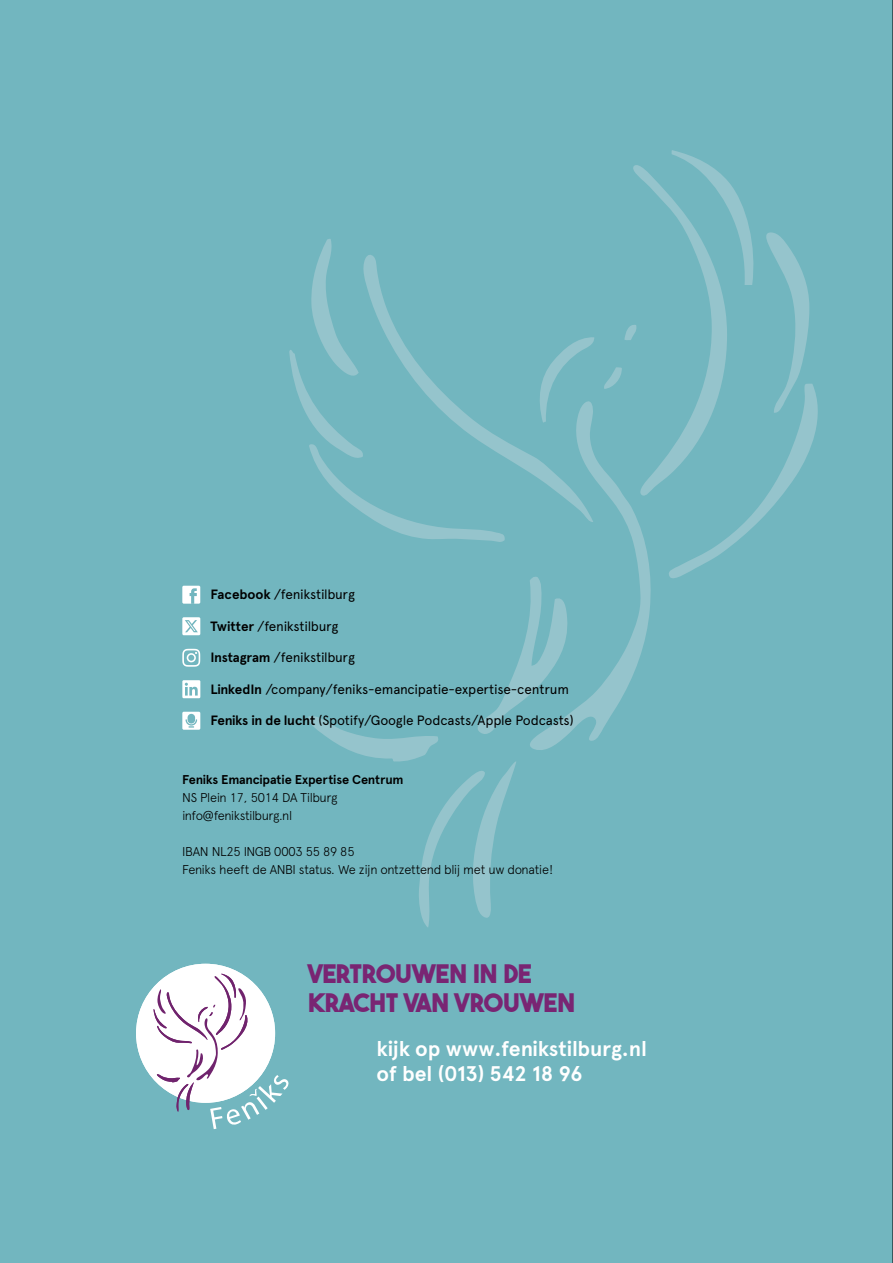
<style>
.page{position:relative;width:893px;height:1263px;background:#72b6bf}
.page>*{position:absolute;margin:0;border:0;box-sizing:border-box;transform-origin:0 0}
.t1{font:25.5px/29.4px "THE BOLD FONT, PRO";letter-spacing:-.005em;color:#792573}
.t2{font:700 21.15px/25px "Apercu";letter-spacing:-.005em;color:#fff}
.t3{font:13.5px "Apercu";letter-spacing:-.02em;color:#000}
.t4{font:300 12.75px/18px "Apercu Pro";letter-spacing:-.025em;color:#000}
.t5{font:700 12.75px "Apercu";letter-spacing:-.01em;color:#000}
.s1{font-weight:700}
</style>
<div class="page">
<svg style="left:569px;top:453px;width:82px;height:288px"></svg>
<svg style="left:603px;top:150px;width:215px;height:432px"></svg>
<svg style="left:506px;top:337px;width:87px;height:185px"></svg>
<svg style="left:308px;top:577px;width:261px;height:350px"></svg>
<svg style="left:289px;top:239px;width:217px;height:303px"></svg>
<svg style="left:182px;top:680px;width:18px;height:18px"></svg>
<div style="left:182px;top:617px;width:18px;height:18px;background:#fff"></div>
<svg style="left:185px;top:620px;width:13px;height:12px"></svg>
<svg style="left:182px;top:649px;width:18px;height:18px"></svg>
<div style="left:182px;top:586px;width:18px;height:18px;background:#fff;border-radius:2px"></div>
<svg style="left:190px;top:588px;width:7px;height:16px"></svg>
<div style="left:182px;top:712px;width:18px;height:18px;background:#fff"></div>
<svg style="left:186px;top:714px;width:11px;height:14px"></svg>
<div style="left:136px;top:964px;width:139px;height:139px;background:#fff;border-radius:50%"></div>
<svg style="left:154px;top:974px;width:135px;height:155px"></svg>
<hr style="left:892px;top:0;width:1px;height:1263px;background:#000">
<p class="t3" style="left:210px;top:586px;width:146px"><span class="s1">Facebook</span> /fenikstilburg</p>
<p class="t3" style="left:210px;top:618px;width:129px"><span class="s1">Twitter</span> /fenikstilburg</p>
<p class="t3" style="left:210px;top:649px;width:146px"><span class="s1">Instagram</span> /fenikstilburg</p>
<p class="t3" style="left:210px;top:681px;width:360px"><span class="s1">LinkedIn</span> /company/feniks-emancipatie-expertise-centrum</p>
<p class="t3" style="left:210px;top:712px;width:365px"><span class="s1">Feniks in de lucht</span> (Spotify/Google Podcasts/Apple Podcasts)</p>
<p class="t5" style="left:182px;top:771px;width:223px">Feniks Emancipatie Expertise Centrum</p>
<p class="t4" style="left:182px;top:787px;width:156px">NS Plein 17, 5014 DA Tilburg info@fenikstilburg.nl</p>
<p class="t4" style="left:182px;top:841px;width:372px">IBAN NL25 INGB 0003 55 89 85<br>Feniks heeft de ANBI status. We zijn ontzettend blij met uw donatie!</p>
<h1 class="t1" style="left:308px;top:957px;width:268px">VERTROUWEN IN DE<br>KRACHT VAN VROUWEN</h1>
<h2 class="t2" style="left:376px;top:1036px;width:272px">kijk op www.fenikstilburg.nl of bel (013) 542 18 96</h2>
</div>
